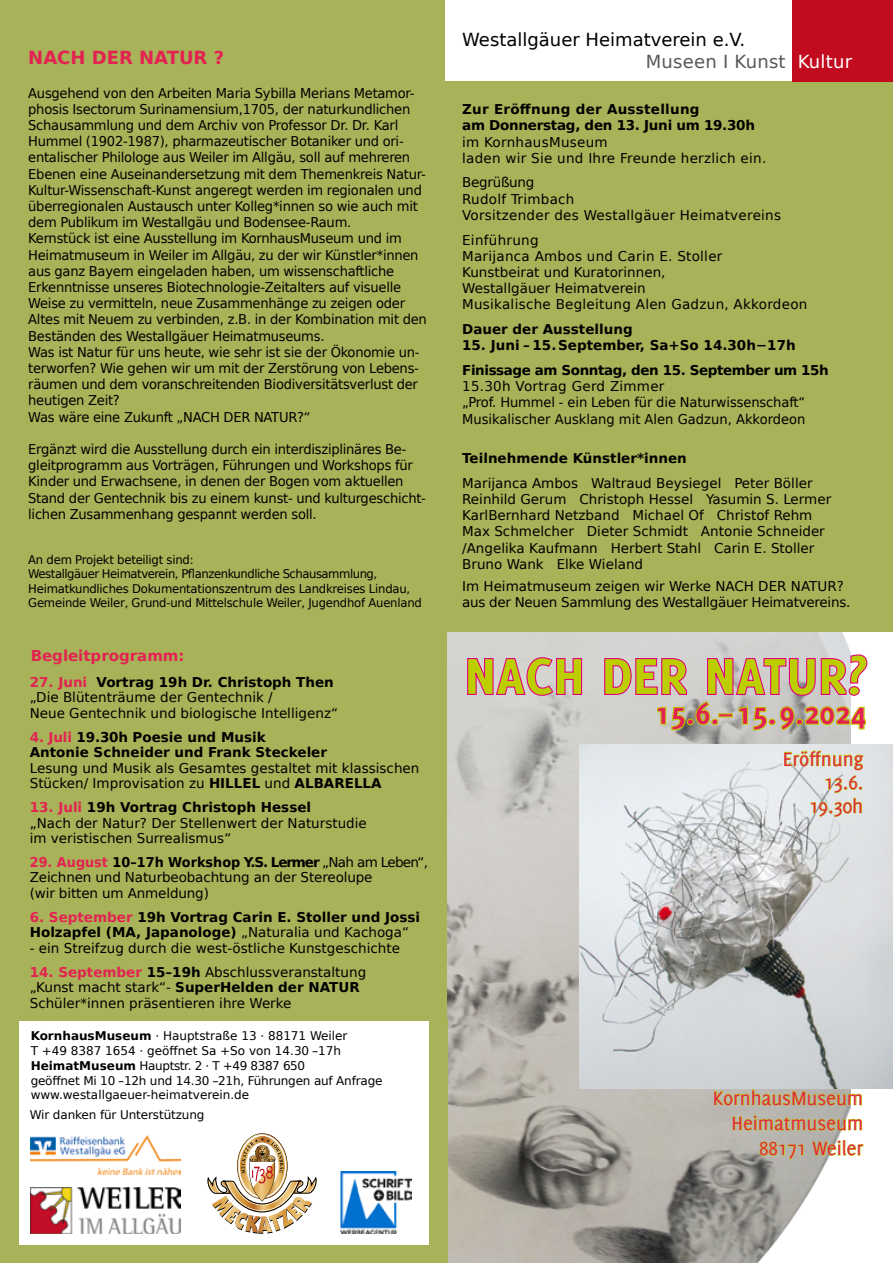
<style>
.page{position:relative;width:893px;height:1263px;background:#fff}
.page>*{position:absolute;margin:0;border:0;box-sizing:border-box;transform-origin:0 0}
.t1{font:800 56.85px "Delicious";color:#bdce00}
.t2{font:800 34.65px "Delicious";color:#e42251}
.t3{font:21px/25.2px "Delicious";color:#e42251;text-align:right}
.t4{font:18px/21.6px "DejaVu Sans";color:#000}
.t5{font:700 18px "DejaVu Sans";color:#e42251}
.t6{font:700 15px "DejaVu Sans";color:#e42251}
.t7{font:13.5px/16.2px "DejaVu Sans";letter-spacing:-.02em;color:#000}
.t8{font:13.5px/15.5px "DejaVu Sans";color:#000}
.t9{font:13.5px/16.2px "DejaVu Sans";letter-spacing:.02em;color:#000}
.t10{font:700 13.5px/15.5px "DejaVu Sans";color:#000}
.t11{font:700 13.5px/24.8px "DejaVu Sans";letter-spacing:-.03em;color:#000}
.t12{font:12px/14.4px "DejaVu Sans";letter-spacing:-.02em;color:#000}
.t13{font:12px/14.9px "DejaVu Sans";color:#000}
.s1{font-weight:700;color:#e42251}
.s2{font-weight:700}
.s3{color:#e42251}
.s4{font-weight:400}
.s5{color:#58585a}
.s6{color:#fff}
</style>
<div class="page">
<img style="left:446px;top:631px;width:404px;height:632px">
<div style="left:0;top:1019px;width:448px;height:244px;background:#a8b258"></div>
<div style="left:19px;top:1021px;width:410px;height:224px;background:#fff"></div>
<div style="left:438px;top:81px;width:455px;height:550px;background:#a8b258"></div>
<div style="left:0;top:0;width:445px;height:631px;background:#a8b258"></div>
<div style="left:793px;top:0;width:100px;height:81px;background:#c20b1f"></div>
<div style="left:0;top:626px;width:446px;height:394px;background:#a8b258"></div>
<img style="left:207px;top:1133px;width:110px;height:101px">
<svg style="left:467px;top:657px;width:116px;height:39px;background:#d5b1c1"></svg>
<svg style="left:604px;top:657px;width:84px;height:38px;background:#d5aec1"></svg>
<img style="left:579px;top:744px;width:314px;height:344px">
<img style="left:341px;top:1172px;width:71px;height:61px">
<svg style="left:714px;top:1089px;width:148px;height:17px;background:#bdc17a"></svg>
<svg style="left:732px;top:1115px;width:130px;height:16px;background:#bec379"></svg>
<svg style="left:759px;top:1141px;width:45px;height:19px"></svg>
<svg style="left:812px;top:1140px;width:52px;height:19px"></svg>
<svg style="left:657px;top:707px;width:29px;height:24px"></svg>
<div style="left:687px;top:719px;width:7px;height:6px;border:1px solid #bdce00;border-radius:50%"></div>
<svg style="left:695px;top:654px;width:173px;height:77px;background:#ccbcb9"></svg>
<svg style="left:784px;top:750px;width:79px;height:67px;background:#dadfbe"></svg>
<img style="left:31px;top:1135px;width:149px;height:39px">
<img style="left:31px;top:1188px;width:149px;height:46px">
<h3 class="t5" style="left:28px;top:43px;width:197px">NACH DER NATUR ?</h3>
<p class="t7" style="left:28px;top:84px;width:400px">Ausgehend von den Arbeiten Maria Sybilla Merians Metamor&shy;phosis Isectorum Surinamensium,1705, der naturkundlichen Schausammlung und dem Archiv von Professor Dr. Dr. Karl Hummel (1902-1987), pharmazeutischer Botaniker und ori&shy;entalischer Philologe aus Weiler im Allgäu, soll auf mehreren Ebenen eine Auseinandersetzung mit dem Themenkreis Natur-Kultur-Wissenschaft-Kunst angeregt werden im regionalen und überregionalen Austausch unter Kolleg*innen so wie auch mit dem Publikum im Westallgäu und Bodensee-Raum.<br>Kernstück ist eine Ausstellung im KornhausMuseum und im Heimatmuseum in Weiler im Allgäu, zu der wir Künstler*innen aus ganz Bayern eingeladen haben, um wissenschaftliche Erkenntnisse unseres Biotechnologie-Zeitalters auf visuelle Weise zu vermitteln, neue Zusammenhänge zu zeigen oder Altes mit Neuem zu verbinden, z.B. in der Kombination mit den Beständen des Westallgäuer Heimatmuseums.<br>Was ist Natur für uns heute, wie sehr ist sie der Ökonomie un&shy;terworfen? Wie gehen wir um mit der Zerstörung von Lebens&shy;räumen und dem voranschreitenden Biodiversitätsverlust der heutigen Zeit?<br>Was wäre eine Zukunft „NACH DER NATUR?“</p>
<p class="t7" style="left:28px;top:441px;width:399px">Ergänzt wird die Ausstellung durch ein interdisziplinäres Be&shy;gleitprogramm aus Vorträgen, Führungen und Workshops für Kinder und Erwachsene, in denen der Bogen vom aktuellen Stand der Gentechnik bis zu einem kunst- und kulturgeschicht&shy;lichen Zusammenhang gespannt werden soll.</p>
<p class="t12" style="left:28px;top:552px;width:395px">An dem Projekt beteiligt sind:<br>Westallgäuer Heimatverein, Pflanzenkundliche Schausammlung, Heimatkundliches Dokumentationszentrum des Landkreises Lindau, Gemeinde Weiler, Grund-und Mittelschule Weiler, Jugendhof Auenland</p>
<p class="t6" style="left:31px;top:643px;width:155px">Begleitprogramm:</p>
<p class="t8" style="left:30px;top:674px;width:310px"><span class="s1">27. Juni</span> <span class="s2">Vortrag 19h Dr. Christoph Then </span>„Die Blütenträume der Gentechnik /<br>Neue Gentechnik und biologische Intelligenz“</p>
<p class="t10" style="left:30px;top:729px;width:299px"><span class="s3">4. Juli</span> 19.30h Poesie und Musik<br>Antonie Schneider und Frank Steckeler</p>
<p class="t8" style="left:30px;top:760px;width:391px">Lesung und Musik als Gesamtes gestaltet mit klassischen<br>Stücken/ Improvisation zu <span class="s2">HILLEL</span> und <span class="s2">ALBARELLA</span></p>
<p class="t8" style="left:30px;top:799px;width:339px"><span class="s1">13. Juli</span> <span class="s2">19h Vortrag Christoph Hessel<br></span>„Nach der Natur? Der Stellenwert der Naturstudie im veristischen Surrealismus“</p>
<p class="t7" style="left:30px;top:854px;width:400px;line-height:15.5px"><span class="s1">29. August</span> <span class="s2">10–17h Workshop Y.S. Lermer</span> „Nah am Leben“,<br>Zeichnen und Naturbeobachtung an der Stereolupe<br>(wir bitten um Anmeldung)</p>
<p class="t10" style="left:30px;top:909px;width:392px"><span class="s3">6. September</span> 19h Vortrag Carin E. Stoller und Jossi<br>Holzapfel (MA, Japanologe) <span class="s4">„Naturalia und Kachoga“</span></p>
<p class="t8" style="left:30px;top:940px;width:372px">- ein Streifzug durch die west-östliche Kunstgeschichte</p>
<p class="t8" style="left:30px;top:964px;width:338px"><span class="s1">14. September</span> <span class="s2">15–19h</span> Abschlussveranstaltung „Kunst macht stark“- <span class="s2">SuperHelden der NATUR<br></span>Schüler*innen präsentieren ihre Werke</p>
<p class="t13" style="left:31px;top:1028px;width:353px"><span class="s2">KornhausMuseum</span> · Hauptstraße 13 · 88171 Weiler<br>T +49 8387 1654 · geöffnet Sa +So von 14.30 –17h <span class="s2">HeimatMuseum</span> Hauptstr. 2 · T +49 8387 650<br>geöffnet Mi 10 –12h und 14.30 –21h, Führungen auf Anfrage www.westallgaeuer-heimatverein.de</p>
<p class="t12" style="left:30px;top:1107px;width:176px">Wir danken für Unterstützung</p>
<h3 class="t4" style="left:646px;top:28px;width:208px;text-indent:-184px">Westallgäuer Heimatverein e.V.<br><span class="s5">Museen I Kunst</span> <span class="s6">Kultur</span></h3>
<p class="t10" style="left:462px;top:101px;width:294px;line-height:16.2px">Zur Eröffnung der Ausstellung<br>am Donnerstag, den 13. Juni um 19.30h</p>
<p class="t9" style="left:462px;top:133px;width:306px">im KornhausMuseum<br>laden wir Sie und Ihre Freunde herzlich ein.</p>
<p class="t9" style="left:462px;top:174px;width:320px">Begrüßung<br>Rudolf Trimbach<br>Vorsitzender des Westallgäuer Heimatvereins</p>
<p class="t9" style="left:462px;top:231px;width:347px">Einführung<br>Marijanca Ambos und Carin E. Stoller<br>Kunstbeirat und Kuratorinnen,<br>Westallgäuer Heimatverein<br>Musikalische Begleitung Alen Gadzun, Akkordeon</p>
<p class="t10" style="left:462px;top:321px;width:172px">Dauer der Ausstellung</p>
<p class="t11" style="left:462px;top:333px;width:368px">15. Juni – 15. September, Sa+So 14.30h−17h<br>Finissage am Sonntag, den 15. September um 15h</p>
<p class="t8" style="left:462px;top:378px;width:345px;line-height:16.2px">15.30h Vortrag Gerd Zimmer<br>„Prof. Hummel - ein Leben für die Naturwissenschaft“<br>Musikalischer Ausklang mit Alen Gadzun, Akkordeon</p>
<p class="t10" style="left:462px;top:450px;width:226px">Teilnehmende Künstler*innen</p>
<p class="t8" style="left:462px;top:474px;width:370px;line-height:16.2px">Marijanca Ambos Waltraud Beysiegel Peter Böller Reinhild Gerum Christoph Hessel Yasumin S. Lermer KarlBernhard Netzband Michael Of Christof Rehm Max Schmelcher Dieter Schmidt Antonie Schneider /Angelika Kaufmann Herbert Stahl Carin E. Stoller Bruno Wank Elke Wieland</p>
<p class="t7" style="left:462px;top:578px;width:390px">Im Heimatmuseum zeigen wir Werke NACH DER NATUR? aus der Neuen Sammlung des Westallgäuer Heimatvereins.</p>
<h1 class="t1" style="left:465px;top:643px;width:404px">NACH DER NATUR?</h1>
<h2 class="t2" style="left:655px;top:693px;width:213px">15.6.– 15. 9.2024</h2>
<h3 class="t3" style="left:783px;top:747px;width:82px;line-height:23.7px">Eröffnung<br>13.6.<br>19.30h</h3>
<h3 class="t3" style="left:713px;top:1085px;width:152px">KornhausMuseum<br>Heimatmuseum<br>88171 Weiler</h3>
</div>
